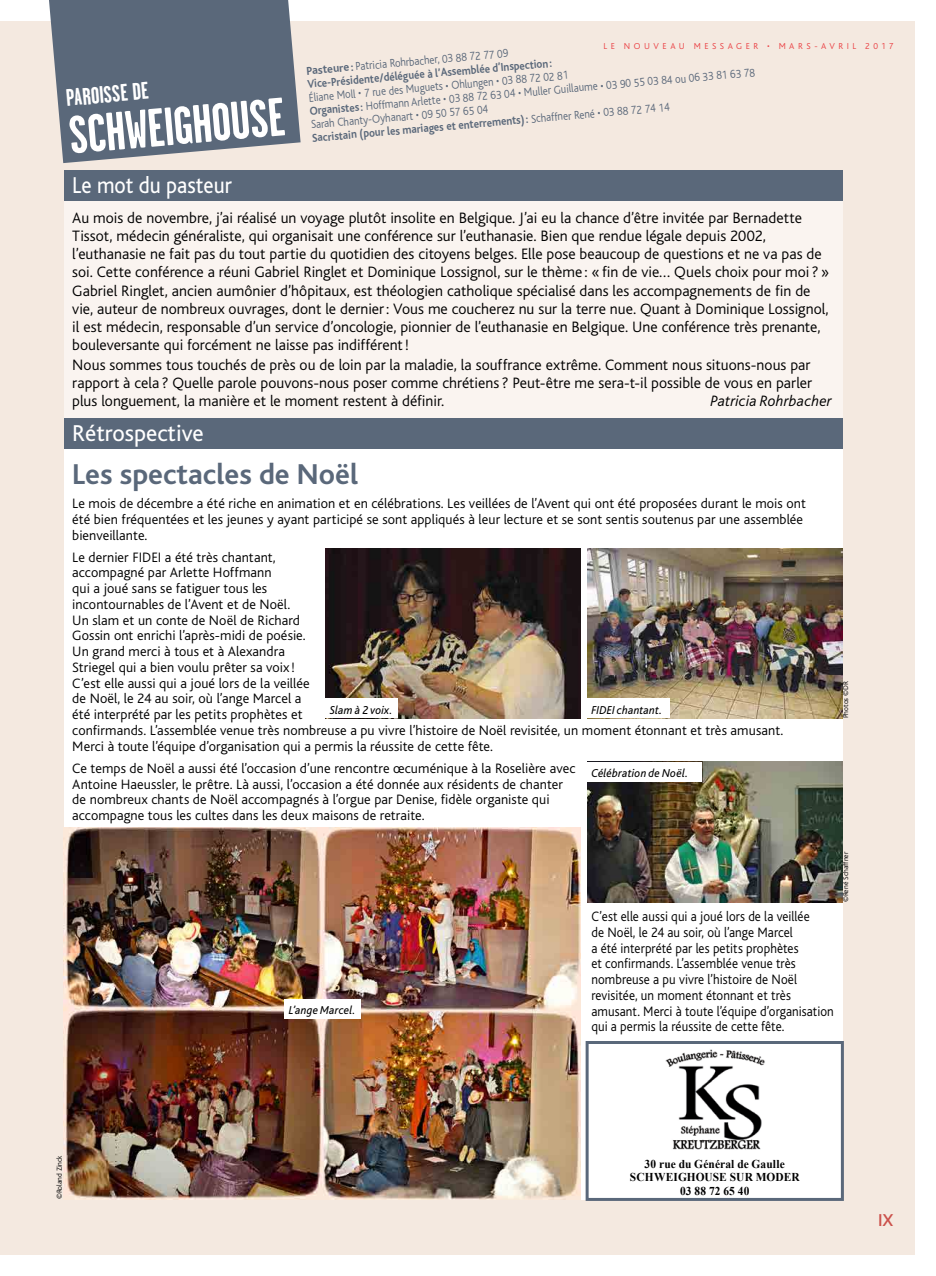
<style>
.page{position:relative;width:936px;height:1276px;background:#fff}
.page>*{position:absolute;margin:0;border:0;box-sizing:border-box;transform-origin:0 0}
.t1{font:700 54px "Garage Gothic";color:#fff}
.t2{font:700 30px "Bliss";color:#5a687a}
.t3{font:24px "Bliss";color:#fff;scale:.9 1}
.t4{font:24px "Bliss";color:#fff}
.t5{font:700 24px "Garage Gothic";color:#fff}
.t6{font:500 18px "Bliss";color:#cb514b}
.t7{font:300 15.75px/18px "Bliss";color:#000}
.t8{font:italic 300 15.75px "Bliss";letter-spacing:.005em;color:#000}
.t9{font:300 14.25px/15.8px "Bliss";letter-spacing:.005em;color:#000}
.t10{font:300 14.25px/15.8px "Bliss";letter-spacing:.005em;color:#000;scale:.92 1}
.t11{font:300 12px/13.5px "Bliss";color:#5a687a;scale:.9 1}
.t12{font:700 12px/13.5px "Bliss";color:#5a687a}
.t13{font:italic 12px "Bliss";letter-spacing:.015em;color:#000;scale:.95 1}
.t14{font:700 12px/13.5px "Times New Roman";letter-spacing:.01em;color:#000;text-align:center;scale:.95 1}
.t15{font:300 9px "Bliss";letter-spacing:.39em;color:#ea3f43}
.t16{font:300 7.5px "Bliss";color:#000}
.s1{font-weight:300}
.s2{font-weight:700}
</style>
<div class="page">
<div style="left:0;top:21px;width:914px;height:1233px;background:#f4e9e0"></div>
<div style="left:64px;top:170px;width:778px;height:248px;background:#faf4f0"></div>
<div style="left:64px;top:170px;width:778px;height:30px;background:#5a687a"></div>
<div style="left:64px;top:418px;width:778px;height:781px;background:#fff"></div>
<div style="left:64px;top:418px;width:778px;height:31px;background:#5a687a"></div>
<img style="left:64px;top:828px;width:516px;height:371px">
<img style="left:587px;top:762px;width:255px;height:140px">
<div style="left:587px;top:762px;width:114px;height:19px;background:#fff"></div>
<div style="left:284px;top:999px;width:76px;height:20px;background:#fff"></div>
<img style="left:325px;top:548px;width:255px;height:170px">
<img style="left:587px;top:548px;width:255px;height:170px">
<div style="left:325px;top:698px;width:73px;height:20px;background:#fff"></div>
<div style="left:587px;top:698px;width:82px;height:20px;background:#fff"></div>
<div style="left:585px;top:1041px;width:258px;height:160px;border:3px solid #5a687a"></div>
<img style="left:665px;top:1049px;width:100px;height:101px">
<svg style="left:49px;top:0;width:251px;height:163px;background:#6a7685"></svg>
<h3 class="t5" style="left:65px;top:85px;width:84px;rotate:-5deg">PAROISSE DE</h3>
<h1 class="t1" style="left:67px;top:107px;width:217px;rotate:-5deg">SCHWEIGHOUSE</h1>
<p class="t15" style="left:603px;top:42px;width:291px">LE NOUVEAU MESSAGER • MARS-AVRIL 2017</p>
<p class="t12" style="left:306px;top:64px;width:247px;rotate:-5deg">Pasteure : <span class="s1">Patricia Rohrbacher, 03 88 72 77 09<br></span>Vice-Présidente/déléguée à l’Assemblée d’Inspection:</p>
<p class="t11" style="left:308px;top:91px;width:498px;rotate:-5deg">Éliane Moll • 7 rue des Muguets • Ohlungen • 03 88 72 02 81<br><span class="s2">Organistes :</span> Hoffmann Arlette • 03 88 72 63 04 • Muller Guillaume • 03 90 55 03 84 ou 06 33 81 63 78<br>Sarah Chanty-Oyhanart • 09 50 57 65 04<br><span class="s2">Sacristain (pour les mariages et enterrements):</span> Schaffner René • 03 88 72 74 14</p>
<h3 class="t3" style="left:72px;top:172px;width:179px">Le mot du pasteur</h3>
<p class="t7" style="left:72px;top:210px;width:758px">Au mois de novembre, j’ai réalisé un voyage plutôt insolite en Belgique. J’ai eu la chance d’être invitée par Bernadette Tissot, médecin généraliste, qui organisait une conférence sur l’euthanasie. Bien que rendue légale depuis 2002, l’euthanasie ne fait pas du tout partie du quotidien des citoyens belges. Elle pose beaucoup de questions et ne va pas de soi. Cette conférence a réuni Gabriel Ringlet et Dominique Lossignol, sur le thème : «fin de vie… Quels choix pour moi ?» Gabriel Ringlet, ancien aumônier d’hôpitaux, est théologien catholique spécialisé dans les accompagnements de fin de vie, auteur de nombreux ouvrages, dont le dernier: Vous me coucherez nu sur la terre nue. Quant à Dominique Lossignol, il est médecin, responsable d’un service d’oncologie, pionnier de l’euthanasie en Belgique. Une conférence très prenante, bouleversante qui forcément ne laisse pas indifférent!</p>
<p class="t7" style="left:72px;top:356px;width:741px;text-align:justify">Nous sommes tous touchés de près ou de loin par la maladie, la souffrance extrême. Comment nous situons-nous par rapport à cela ? Quelle parole pouvons-nous poser comme chrétiens ? Peut-être me sera-t-il possible de vous en parler plus longuement, la manière et le moment restent à définir.</p>
<p class="t8" style="left:710px;top:392px;width:123px">Patricia Rohrbacher</p>
<h3 class="t4" style="left:72px;top:420px;width:133px">Rétrospective</h3>
<h2 class="t2" style="left:72px;top:458px;width:287px">Les spectacles de Noël</h2>
<p class="t9" style="left:72px;top:496px;width:735px">Le mois de décembre a été riche en animation et en célébrations. Les veillées de l’Avent qui ont été proposées durant le mois ont été bien fréquentées et les jeunes y ayant participé se sont appliqués à leur lecture et se sont sentis soutenus par une assemblée bienveillante.</p>
<p class="t9" style="left:72px;top:549px;width:712px">Le dernier FIDEI a été très chantant,<br>accompagné par Arlette Hoffmann<br>qui a joué sans se fatiguer tous les<br>incontournables de l’Avent et de Noël.<br>Un slam et un conte de Noël de Richard<br>Gossin ont enrichi l’après-midi de poésie.<br>Un grand merci à tous et à Alexandra<br>Striegel qui a bien voulu prêter sa voix !<br>C’est elle aussi qui a joué lors de la veillée<br>de Noël, le 24 au soir, où l’ange Marcel a<br>été interprété par les petits prophètes et<br>confirmands. L’assemblée venue très nombreuse a pu vivre l’histoire de Noël revisitée, un moment étonnant et très amusant.<br>Merci à toute l’équipe d’organisation qui a permis la réussite de cette fête.</p>
<p class="t9" style="left:72px;top:760px;width:504px">Ce temps de Noël a aussi été l’occasion d’une rencontre œcuménique à la Roselière avec Antoine Haeussler, le prêtre. Là aussi, l’occasion a été donnée aux résidents de chanter de nombreux chants de Noël accompagnés à l’orgue par Denise, fidèle organiste qui accompagne tous les cultes dans les deux maisons de retraite.</p>
<p class="t13" style="left:330px;top:704px;width:68px">Slam à 2 voix.</p>
<p class="t13" style="left:591px;top:704px;width:76px">FIDEI chantant.</p>
<p class="t13" style="left:591px;top:767px;width:103px">Célébration de Noël.</p>
<p class="t16" style="left:841px;top:718px;width:38px;rotate:-90deg">Photos ©DR</p>
<p class="t13" style="left:289px;top:1003px;width:72px">L’ange Marcel.</p>
<p class="t10" style="left:591px;top:908px;width:265px">C’est elle aussi qui a joué lors de la veillée<br>de Noël, le 24 au soir, où l’ange Marcel<br>a été interprété par les petits prophètes<br>et confirmands. L’assemblée venue très nombreuse a pu vivre l’histoire de Noël revisitée, un moment étonnant et très amusant. Merci à toute l’équipe d’organisation qui a permis la réussite de cette fête.</p>
<p class="t16" style="left:841px;top:902px;width:52px;rotate:-90deg">©René Schaffner</p>
<p class="t16" style="left:55px;top:1199px;width:46px;rotate:-90deg">©Roland Zinck</p>
<p class="t14" style="left:630px;top:1156px;width:180px">30 rue du Général de Gaulle<br>SCHWEIGHOUSE SUR MODER<br>03 88 72 65 40</p>
<p class="t6" style="left:878px;top:1210px;width:17px">IX</p>
</div>
